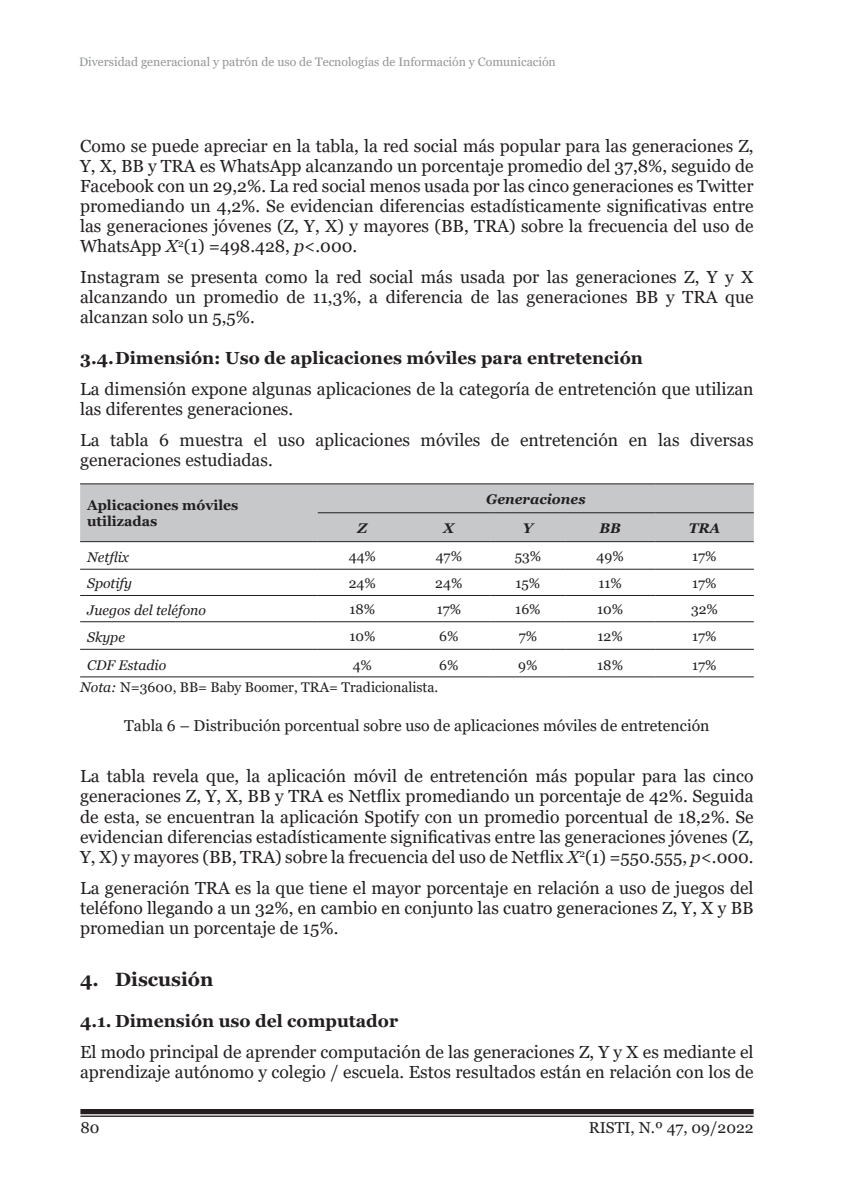
<style>
.page{position:relative;width:844px;height:1191px;background:#fff}
.page>*{position:absolute;margin:0;border:0;box-sizing:border-box;transform-origin:0 0}
.t1{font:700 19.25px "Georgia";color:#231f20}
.txt{font:17.5px/20.1px "Georgia";color:#231f20;text-align:justify}
.t2{font:700 17.5px "Georgia";color:#231f20}
.legned{font:15.75px "Georgia";color:#231f20}
.tb{font:14px "Georgia";color:#231f20}
.tb-2{font:italic 14px "Georgia";color:#231f20}
.tb-3{font:700 14px/16.1px "Georgia";color:#231f20}
.tb-4{font:italic 700 14px "Georgia";color:#231f20}
.t3{font:12.25px "Georgia";color:#939598}
.s1{font-style:italic}
</style>
<div class="page">
<div style="left:80px;top:1109px;width:673px;height:5px;background:#231f20"></div>
<hr style="left:80px;top:1115px;width:673px;height:1px;background:#231f20">
<div style="left:80px;top:484px;width:673px;height:57px;background:#c7c8ca"></div>
<svg style="left:80px;top:542px;width:673px;height:107px"></svg>
<hr style="left:80px;top:569px;width:238px;height:1px;background:#231f20">
<hr style="left:318px;top:569px;width:89px;height:1px;background:#231f20">
<hr style="left:407px;top:569px;width:83px;height:1px;background:#231f20">
<hr style="left:490px;top:569px;width:75px;height:1px;background:#231f20">
<hr style="left:565px;top:569px;width:90px;height:1px;background:#231f20">
<hr style="left:655px;top:569px;width:98px;height:1px;background:#231f20">
<hr style="left:80px;top:595px;width:238px;height:1px;background:#231f20">
<hr style="left:318px;top:595px;width:89px;height:1px;background:#231f20">
<hr style="left:407px;top:595px;width:83px;height:1px;background:#231f20">
<hr style="left:490px;top:595px;width:75px;height:1px;background:#231f20">
<hr style="left:565px;top:595px;width:90px;height:1px;background:#231f20">
<hr style="left:655px;top:595px;width:98px;height:1px;background:#231f20">
<hr style="left:80px;top:621px;width:238px;height:1px;background:#231f20">
<hr style="left:318px;top:621px;width:89px;height:1px;background:#231f20">
<hr style="left:407px;top:621px;width:83px;height:1px;background:#231f20">
<hr style="left:490px;top:621px;width:75px;height:1px;background:#231f20">
<hr style="left:565px;top:621px;width:90px;height:1px;background:#231f20">
<hr style="left:655px;top:621px;width:98px;height:1px;background:#231f20">
<hr style="left:80px;top:649px;width:238px;height:1px;background:#231f20">
<hr style="left:318px;top:649px;width:89px;height:1px;background:#231f20">
<hr style="left:407px;top:649px;width:83px;height:1px;background:#231f20">
<hr style="left:490px;top:649px;width:75px;height:1px;background:#231f20">
<hr style="left:565px;top:649px;width:90px;height:1px;background:#231f20">
<hr style="left:655px;top:649px;width:98px;height:1px;background:#231f20">
<hr style="left:80px;top:676px;width:238px;height:1px;background:#231f20">
<hr style="left:318px;top:676px;width:89px;height:1px;background:#231f20">
<hr style="left:407px;top:676px;width:83px;height:1px;background:#231f20">
<hr style="left:490px;top:676px;width:75px;height:1px;background:#231f20">
<hr style="left:565px;top:676px;width:90px;height:1px;background:#231f20">
<hr style="left:655px;top:676px;width:98px;height:1px;background:#231f20">
<hr style="left:80px;top:483px;width:238px;height:1px;background:#231f20">
<hr style="left:80px;top:541px;width:238px;height:1px;background:#231f20">
<hr style="left:318px;top:483px;width:89px;height:1px;background:#231f20">
<hr style="left:407px;top:483px;width:83px;height:1px;background:#231f20">
<hr style="left:490px;top:483px;width:75px;height:1px;background:#231f20">
<hr style="left:565px;top:483px;width:90px;height:1px;background:#231f20">
<hr style="left:655px;top:483px;width:98px;height:1px;background:#231f20">
<hr style="left:318px;top:512px;width:89px;height:1px;background:#231f20">
<hr style="left:407px;top:512px;width:83px;height:1px;background:#231f20">
<hr style="left:490px;top:512px;width:75px;height:1px;background:#231f20">
<hr style="left:565px;top:512px;width:90px;height:1px;background:#231f20">
<hr style="left:655px;top:512px;width:98px;height:1px;background:#231f20">
<hr style="left:318px;top:541px;width:89px;height:1px;background:#231f20">
<hr style="left:407px;top:541px;width:83px;height:1px;background:#231f20">
<hr style="left:490px;top:541px;width:75px;height:1px;background:#231f20">
<hr style="left:565px;top:541px;width:90px;height:1px;background:#231f20">
<hr style="left:655px;top:541px;width:98px;height:1px;background:#231f20">
<p class="t3" style="left:79px;top:54px;width:478px">Diversidad generacional y patrón de uso de Tecnologías de Información y Comunicación</p>
<p class="txt" style="left:80px;top:136px;width:674px">Como se puede apreciar en la tabla, la red social más popular para las generaciones Z, Y, X, BB y TRA es WhatsApp alcanzando un porcentaje promedio del 37,8%, seguido de Facebook con un 29,2%. La red social menos usada por las cinco generaciones es Twitter promediando un 4,2%. Se evidencian diferencias estadísticamente significativas entre las generaciones jóvenes (Z, Y, X) y mayores (BB, TRA) sobre la frecuencia del uso de WhatsApp <span class="s1">X</span><sup>2</sup>(1) =498.428, <span class="s1">p</span>&lt;.000.</p>
<p class="txt" style="left:80px;top:267px;width:674px">Instagram se presenta como la red social más usada por las generaciones Z, Y y X alcanzando un promedio de 11,3%, a diferencia de las generaciones BB y TRA que alcanzan solo un 5,5%.</p>
<h2 class="t2" style="left:80px;top:347px;width:564px">3.4.Dimensión: Uso de aplicaciones móviles para entretención</h2>
<p class="txt" style="left:80px;top:379px;width:674px">La dimensión expone algunas aplicaciones de la categoría de entretención que utilizan las diferentes generaciones.</p>
<p class="txt" style="left:80px;top:430px;width:674px">La tabla 6 muestra el uso aplicaciones móviles de entretención en las diversas generaciones estudiadas.</p>
<p class="tb-3" style="left:87px;top:497px;width:153px">Aplicaciones móviles utilizadas</p>
<p class="tb-4" style="left:486px;top:489px;width:101px">Generaciones</p>
<p class="tb-4" style="left:357px;top:518px;width:11px">Z</p>
<p class="tb-4" style="left:443px;top:518px;width:13px">X</p>
<p class="tb-4" style="left:522px;top:518px;width:12px">Y</p>
<p class="tb-4" style="left:599px;top:518px;width:23px">BB</p>
<p class="tb-4" style="left:688px;top:518px;width:33px">TRA</p>
<p class="tb-2" style="left:87px;top:548px;width:43px">Netflix</p>
<p class="tb" style="left:348px;top:547px;width:29px">44%</p>
<p class="tb" style="left:435px;top:547px;width:28px">47%</p>
<p class="tb" style="left:514px;top:547px;width:28px">53%</p>
<p class="tb" style="left:596px;top:547px;width:29px">49%</p>
<p class="tb" style="left:692px;top:547px;width:26px">17%</p>
<p class="tb-2" style="left:87px;top:575px;width:46px">Spotify</p>
<p class="tb" style="left:349px;top:574px;width:29px">24%</p>
<p class="tb" style="left:435px;top:574px;width:29px">24%</p>
<p class="tb" style="left:515px;top:574px;width:26px">15%</p>
<p class="tb" style="left:598px;top:574px;width:25px">11%</p>
<p class="tb" style="left:692px;top:574px;width:26px">17%</p>
<p class="tb-2" style="left:87px;top:601px;width:120px">Juegos del teléfono</p>
<p class="tb" style="left:349px;top:600px;width:27px">18%</p>
<p class="tb" style="left:436px;top:600px;width:26px">17%</p>
<p class="tb" style="left:515px;top:600px;width:27px">16%</p>
<p class="tb" style="left:597px;top:600px;width:28px">10%</p>
<p class="tb" style="left:690px;top:600px;width:28px">32%</p>
<p class="tb-2" style="left:87px;top:628px;width:39px">Skype</p>
<p class="tb" style="left:349px;top:627px;width:28px">10%</p>
<p class="tb" style="left:439px;top:627px;width:21px">6%</p>
<p class="tb" style="left:518px;top:627px;width:20px">7%</p>
<p class="tb" style="left:597px;top:627px;width:27px">12%</p>
<p class="tb" style="left:692px;top:627px;width:26px">17%</p>
<p class="tb-2" style="left:87px;top:656px;width:81px">CDF Estadio</p>
<p class="tb" style="left:352px;top:656px;width:21px">4%</p>
<p class="tb" style="left:439px;top:656px;width:21px">6%</p>
<p class="tb" style="left:518px;top:656px;width:21px">9%</p>
<p class="tb" style="left:597px;top:656px;width:27px">18%</p>
<p class="tb" style="left:692px;top:656px;width:26px">17%</p>
<p class="tb" style="left:80px;top:678px;width:359px"><span class="s1">Nota:</span> N=3600, BB= Baby Boomer, TRA= Tradicionalista.</p>
<p class="legned" style="left:124px;top:715px;width:586px">Tabla 6 – Distribución porcentual sobre uso de aplicaciones móviles de entretención</p>
<p class="txt" style="left:80px;top:766px;width:674px">La tabla revela que, la aplicación móvil de entretención más popular para las cinco generaciones Z, Y, X, BB y TRA es Netflix promediando un porcentaje de 42%. Seguida de esta, se encuentran la aplicación Spotify con un promedio porcentual de 18,2%. Se evidencian diferencias estadísticamente significativas entre las generaciones jóvenes (Z, Y, X) y mayores (BB, TRA) sobre la frecuencia del uso de Netflix <span class="s1">X</span><sup>2</sup>(1) =550.555, <span class="s1">p</span>&lt;.000.</p>
<p class="txt" style="left:80px;top:877px;width:674px">La generación TRA es la que tiene el mayor porcentaje en relación a uso de juegos del teléfono llegando a un 32%, en cambio en conjunto las cuatro generaciones Z, Y, X y BB promedian un porcentaje de 15%.</p>
<h1 class="t1" style="left:80px;top:967px;width:135px">4. Discusión</h1>
<h2 class="t2" style="left:80px;top:1010px;width:319px">4.1. Dimensión uso del computador</h2>
<p class="txt" style="left:80px;top:1042px;width:674px">El modo principal de aprender computación de las generaciones Z, Y y X es mediante el aprendizaje autónomo y colegio / escuela. Estos resultados están en relación con los de</p>
<p class="legned" style="left:80px;top:1118px;width:21px">80</p>
<p class="legned" style="left:588px;top:1117px;width:166px">RISTI, N.º 47, 09/2022</p>
</div>
